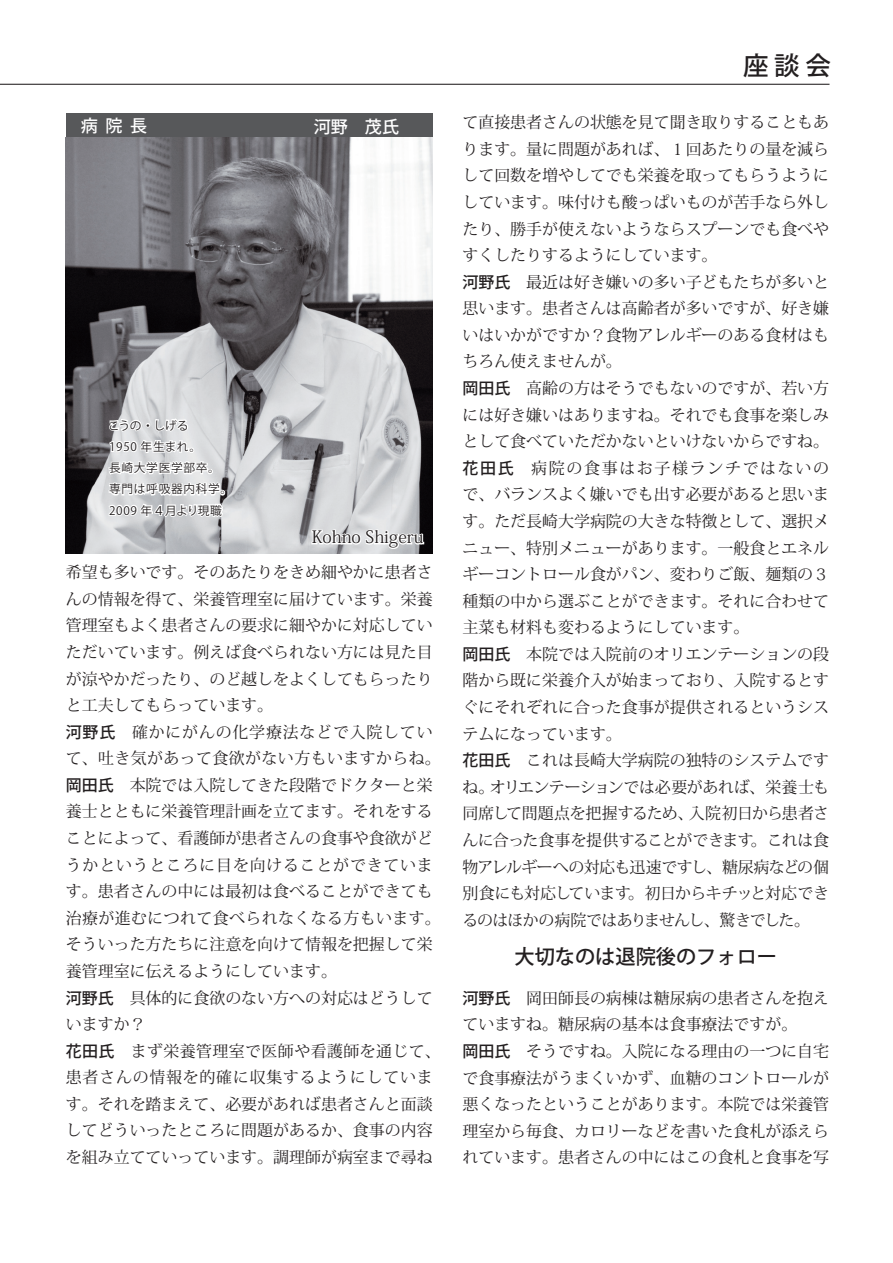
<style>
.page{position:relative;width:893px;height:1263px;background:#fff}
.page>*{position:absolute;margin:0;border:0;box-sizing:border-box;transform-origin:0 0}
.t1{font:500 25.5px "Koz Go Pro";color:#231f20}
.t2{font:500 20.25px "Koz Go Pro";color:#231f20}
.t3{font:16.95px "Koz Min Pro";color:#231f20}
.t4{font:500 16.95px "Koz Go Pro";color:#fff}
.t5{font:15.9px/26.5px "Koz Min Pro";color:#231f20}
.t6{font:11.7px/21.3px "Koz Go Pro";letter-spacing:.06em;color:#231f20}
.s1{font-family:"Koz Go Pro";font-weight:500}
</style>
<div class="page">
<div style="left:66px;top:113px;width:367px;height:25px;background:#57585a"></div>
<img style="left:66px;top:138px;width:367px;height:416px">
<svg style="left:310px;top:480px;width:115px;height:70px;background:#cccdcf"></svg>
<svg style="left:107px;top:417px;width:118px;height:109px"></svg>
<hr style="left:0;top:84px;width:829px;height:1px;background:#231f20">
<p class="t4" style="left:81px;top:115px;width:68px">病 院 長</p>
<p class="t4" style="left:314px;top:116px;width:87px">河野　茂氏</p>
<p class="t6" style="left:108px;top:415px;width:125px">こうの・しげる<br>1950 年生まれ。<br>長崎大学医学部卒。専門は呼吸器内科学。<br>2009 年４月より現職</p>
<p class="t3" style="left:312px;top:525px;width:113px">Kohno Shigeru</p>
<p class="t5" style="left:66px;top:558px;width:376px">希望も多いです。そのあたりをきめ細やかに患者さんの情報を得て、栄養管理室に届けています。栄養管理室もよく患者さんの要求に細やかに対応していただいています。例えば食べられない方には見た目が涼やかだったり、のど越しをよくしてもらったりと工夫してもらっています。<br><span class="s1">河野氏</span>　確かにがんの化学療法などで入院していて、吐き気があって食欲がない方もいますからね。<span class="s1">岡田氏</span>　本院では入院してきた段階でドクターと栄養士とともに栄養管理計画を立てます。それをすることによって、看護師が患者さんの食事や食欲がどうかというところに目を向けることができています。患者さんの中には最初は食べることができても治療が進むにつれて食べられなくなる方もいます。そういった方たちに注意を向けて情報を把握して栄養管理室に伝えるようにしています。<br><span class="s1">河野氏</span>　具体的に食欲のない方への対応はどうしていますか？<br><span class="s1">花田氏</span>　まず栄養管理室で医師や看護師を通じて、患者さんの情報を的確に収集するようにしています。それを踏まえて、必要があれば患者さんと面談してどういったところに問題があるか、食事の内容を組み立てていっています。調理師が病室まで尋ね</p>
<h1 class="t1" style="left:743px;top:49px;width:89px">座 談 会</h1>
<p class="t5" style="left:462px;top:109px;width:368px">て直接患者さんの状態を見て聞き取りすることもあります。量に問題があれば、１回あたりの量を減らして回数を増やしてでも栄養を取ってもらうようにしています。味付けも酸っぱいものが苦手なら外したり、勝手が使えないようならスプーンでも食べやすくしたりするようにしています。<br><span class="s1">河野氏</span>　最近は好き嫌いの多い子どもたちが多いと思います。患者さんは高齢者が多いですが、好き嫌いはいかがですか？食物アレルギーのある食材はもちろん使えませんが。<br><span class="s1">岡田氏</span>　高齢の方はそうでもないのですが、若い方には好き嫌いはありますね。それでも食事を楽しみとして食べていただかないといけないからですね。<span class="s1">花田氏</span>　病院の食事はお子様ランチではないので、バランスよく嫌いでも出す必要があると思います。ただ長崎大学病院の大きな特徴として、選択メニュー、特別メニューがあります。一般食とエネルギーコントロール食がパン、変わりご飯、麺類の３種類の中から選ぶことができます。それに合わせて主菜も材料も変わるようにしています。<br><span class="s1">岡田氏</span>　本院では入院前のオリエンテーションの段階から既に栄養介入が始まっており、入院するとすぐにそれぞれに合った食事が提供されるというシステムになっています。<br><span class="s1">花田氏</span>　これは長崎大学病院の独特のシステムですね。オリエンテーションでは必要があれば、栄養士も同席して問題点を把握するため、入院初日から患者さんに合った食事を提供することができます。これは食物アレルギーへの対応も迅速ですし、糖尿病などの個別食にも対応しています。初日からキチッと対応できるのはほかの病院ではありませんし、驚きでした。</p>
<p class="t2" style="left:514px;top:944px;width:264px">大切なのは退院後のフォロー</p>
<p class="t5" style="left:462px;top:984px;width:368px"><span class="s1">河野氏</span>　岡田師長の病棟は糖尿病の患者さんを抱えていますね。糖尿病の基本は食事療法ですが。<br><span class="s1">岡田氏</span>　そうですね。入院になる理由の一つに自宅で食事療法がうまくいかず、血糖のコントロールが悪くなったということがあります。本院では栄養管理室から毎食、カロリーなどを書いた食札が添えられています。患者さんの中にはこの食札と食事を写</p>
</div>
